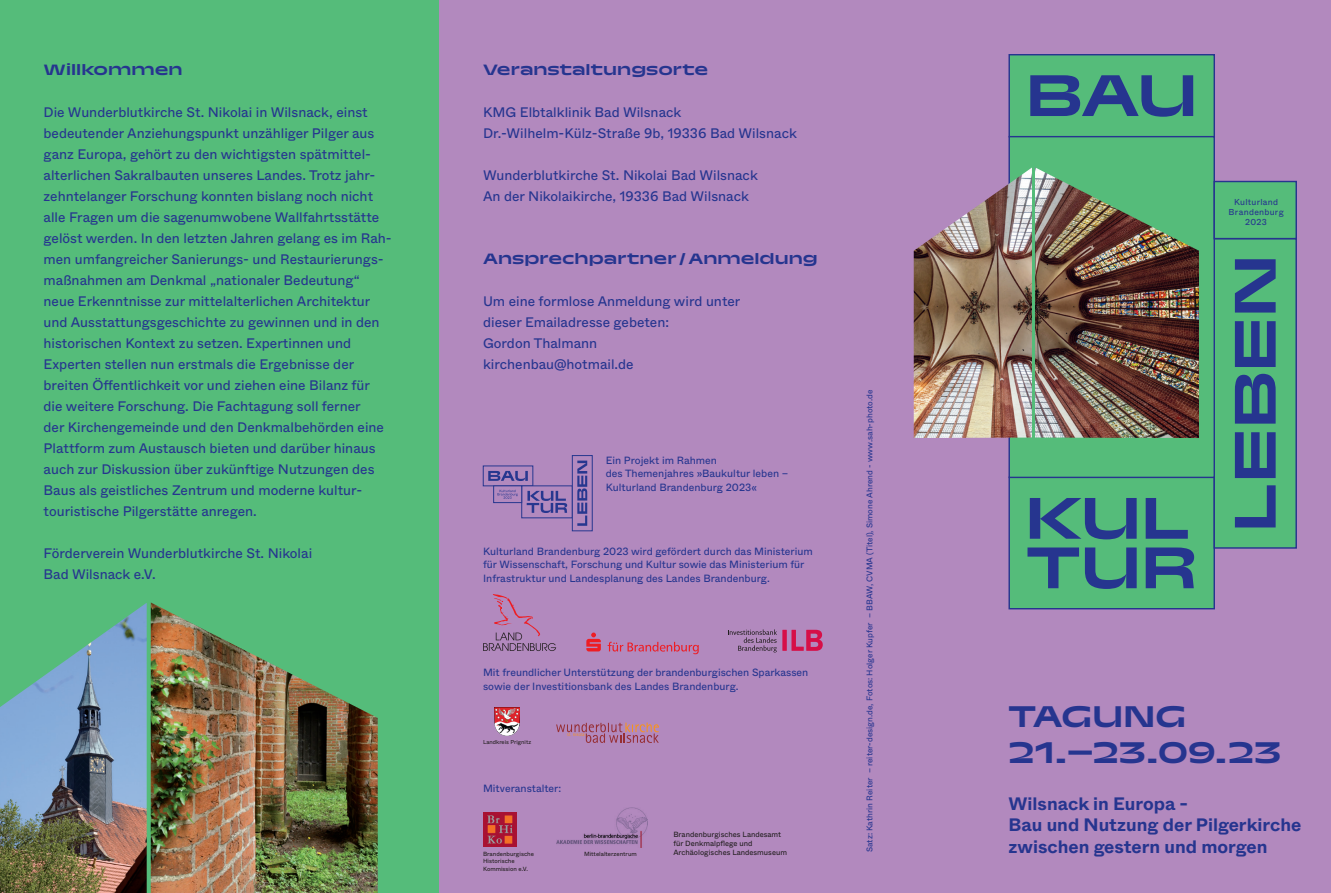
<style>
.page{position:relative;width:1331px;height:893px;background:#fff}
.page>*{position:absolute;margin:0;border:0;box-sizing:border-box;transform-origin:0 0}
.t1{font:36px/36px "Trois Mille Medium 25";letter-spacing:-.005em;color:#26358f}
.t2{font:700 18px/21.6px "ABC Whyte";color:#26358f}
.t3{font:18px "Trois Mille Medium 25";color:#26358f}
.t4{font:13.8px/21px "ABC Whyte";color:#26358f}
.t5{font:10.5px/13.5px "ABC Whyte";color:#26358f}
.t6{font:8.55px/10.1px "ABC Whyte";letter-spacing:.03em;color:#26358f;text-align:center}
.t7{font:8.25px "ABC Whyte";color:#26358f}
.t8{font:7.5px/9px "ABC Whyte";color:#231f20}
.t9{font:6px/7.5px "ABC Whyte";color:#231f20}
.t10{font:5.7px "ABC Whyte";color:#231f20}
</style>
<div class="page">
<div style="left:438px;top:0;width:893px;height:893px;background:#b289be"></div>
<div style="left:0;top:0;width:438px;height:893px;background:#55bc7a"></div>
<div style="left:1008px;top:54px;width:207px;height:83px;background:#55bc7a;border:1px solid #26358f"></div>
<svg style="left:1030px;top:75px;width:163px;height:42px"></svg>
<div style="left:1008px;top:476px;width:207px;height:133px;background:#55bc7a;border:1px solid #26358f"></div>
<svg style="left:1027px;top:547px;width:167px;height:42px"></svg>
<svg style="left:1030px;top:498px;width:158px;height:41px"></svg>
<div style="left:1213px;top:238px;width:84px;height:311px;background:#55bc7a;border:1px solid #26358f"></div>
<svg style="left:1235px;top:259px;width:41px;height:268px"></svg>
<div style="left:1008px;top:136px;width:207px;height:342px;background:#55bc7a;border:1px solid #26358f"></div>
<div style="left:1214px;top:182px;width:82px;height:57px;background:#55bc7a"></div>
<div style="left:1213px;top:181px;width:84px;height:58px;border:1px solid #26358f"></div>
<img style="left:914px;top:167px;width:285px;height:271px">
<hr style="left:1032px;top:163px;width:3px;height:280px;background:#55bc7a">
<img style="left:151px;top:602px;width:227px;height:291px">
<img style="left:0;top:603px;width:147px;height:290px">
<svg style="left:483px;top:594px;width:73px;height:57px"></svg>
<svg style="left:608px;top:642px;width:91px;height:12px"></svg>
<svg style="left:586px;top:633px;width:15px;height:18px"></svg>
<svg style="left:728px;top:629px;width:95px;height:23px"></svg>
<div style="left:483px;top:466px;width:50px;height:20px;background:#b289be;border:1px solid #27378f"></div>
<svg style="left:488px;top:471px;width:40px;height:10px"></svg>
<div style="left:522px;top:486px;width:50px;height:32px;background:#b289be;border:1px solid #27378f"></div>
<svg style="left:527px;top:491px;width:40px;height:22px"></svg>
<div style="left:572px;top:455px;width:20px;height:76px;background:#b289be;border:1px solid #27378f"></div>
<svg style="left:577px;top:461px;width:10px;height:65px"></svg>
<div style="left:493px;top:486px;width:29px;height:17px;background:#b289be;border:1px solid #27378f"></div>
<svg style="left:497px;top:490px;width:21px;height:9px"></svg>
<svg style="left:556px;top:723px;width:103px;height:20px"></svg>
<img style="left:494px;top:707px;width:26px;height:29px">
<img style="left:483px;top:812px;width:34px;height:34px">
<img style="left:557px;top:808px;width:90px;height:40px">
<h2 class="t3" style="left:44px;top:61px;width:141px">Willkommen</h2>
<p class="t4" style="left:44px;top:102px;width:350px">Die Wunderblutkirche St. Nikolai in Wilsnack, einst bedeutender Anziehungspunkt unzähliger Pilger aus ganz Europa, gehört zu den wichtigsten spätmittel&shy;alterlichen Sakralbauten unseres Landes. Trotz jahr&shy;zehntelanger Forschung konnten bislang noch nicht alle Fragen um die sagenumwobene Wallfahrtsstätte gelöst werden. In den letzten Jahren gelang es im Rah&shy;men umfangreicher Sanierungs- und Restaurierungs&shy;maßnahmen am Denkmal „nationaler Bedeutung“ neue Erkenntnisse zur mittelalterlichen Architektur und Ausstattungsgeschichte zu gewinnen und in den historischen Kontext zu setzen. Expertinnen und Experten stellen nun erstmals die Ergebnisse der breiten Öffentlichkeit vor und ziehen eine Bilanz für die weitere Forschung. Die Fachtagung soll ferner<br>der Kirchengemeinde und den Denkmalbehörden eine Plattform zum Austausch bieten und darüber hinaus auch zur Diskussion über zukünftige Nutzungen des Baus als geistliches Zentrum und moderne kultur&shy;touristische Pilgerstätte anregen.</p>
<p class="t4" style="left:44px;top:543px;width:270px">Förderverein Wunderblutkirche St. Nikolai<br>Bad Wilsnack e.V.</p>
<h2 class="t3" style="left:483px;top:61px;width:227px">Veranstaltungsorte</h2>
<p class="t4" style="left:483px;top:102px;width:315px">KMG Elbtalklinik Bad Wilsnack<br>Dr.-Wilhelm-Külz-Straße 9b, 19336 Bad Wilsnack</p>
<p class="t4" style="left:483px;top:165px;width:276px">Wunderblutkirche St. Nikolai Bad Wilsnack<br>An der Nikolaikirche, 19336 Bad Wilsnack</p>
<h2 class="t3" style="left:483px;top:250px;width:336px">Ansprechpartner/Anmeldung</h2>
<p class="t4" style="left:483px;top:291px;width:259px">Um eine formlose Anmeldung wird unter dieser Emailadresse gebeten:<br>Gordon Thalmann kirchenbau@hotmail.de</p>
<p class="t5" style="left:606px;top:453px;width:184px">Ein Projekt im Rahmen<br>des Themenjahres »Baukultur leben –<br>Kulturland Brandenburg 2023«</p>
<p class="t5" style="left:483px;top:544px;width:331px">Kulturland Brandenburg 2023 wird gefördert durch das Ministerium für Wissenschaft, Forschung und Kultur sowie das Ministerium für<br>Infrastruktur und Landesplanung des Landes Brandenburg.</p>
<p class="t5" style="left:483px;top:666px;width:327px">Mit freundlicher Unterstützung der brandenburgischen Sparkassen sowie der Investitionsbank des Landes Brandenburg.</p>
<p class="t10" style="left:483px;top:738px;width:50px">Landkreis Prignitz</p>
<p class="t5" style="left:483px;top:781px;width:80px">Mitveranstalter:</p>
<p class="t8" style="left:673px;top:830px;width:109px">Brandenburgisches Landesamt für Denkmalpflege und</p>
<p class="t9" style="left:483px;top:850px;width:52px">Brandenburgische</p>
<p class="t8" style="left:673px;top:848px;width:115px">Archäologisches Landesmuseum</p>
<p class="t9" style="left:483px;top:858px;width:46px">Historische<br>Kommission e.V.</p>
<p class="t9" style="left:584px;top:850px;width:54px">Mittelalterzentrum</p>
<p class="t7" style="left:864px;top:852px;width:464px;rotate:-90deg">Satz: Kathrin Reiter – reiter-design.de, Fotos: Holger Kupfer – BBAW, CVMA (Titel), Simone Ahrend - www.sah-photo.de</p>
<p class="t6" style="left:1228px;top:197px;width:57px">Kulturland<br>Brandenburg<br>2023</p>
<h1 class="t1" style="left:1008px;top:699px;width:275px">TAGUNG<br>21.–23.09.23</h1>
<h2 class="t2" style="left:1008px;top:793px;width:294px">Wilsnack in Europa -<br>Bau und Nutzung der Pilgerkirche zwischen gestern und morgen</h2>
</div>
